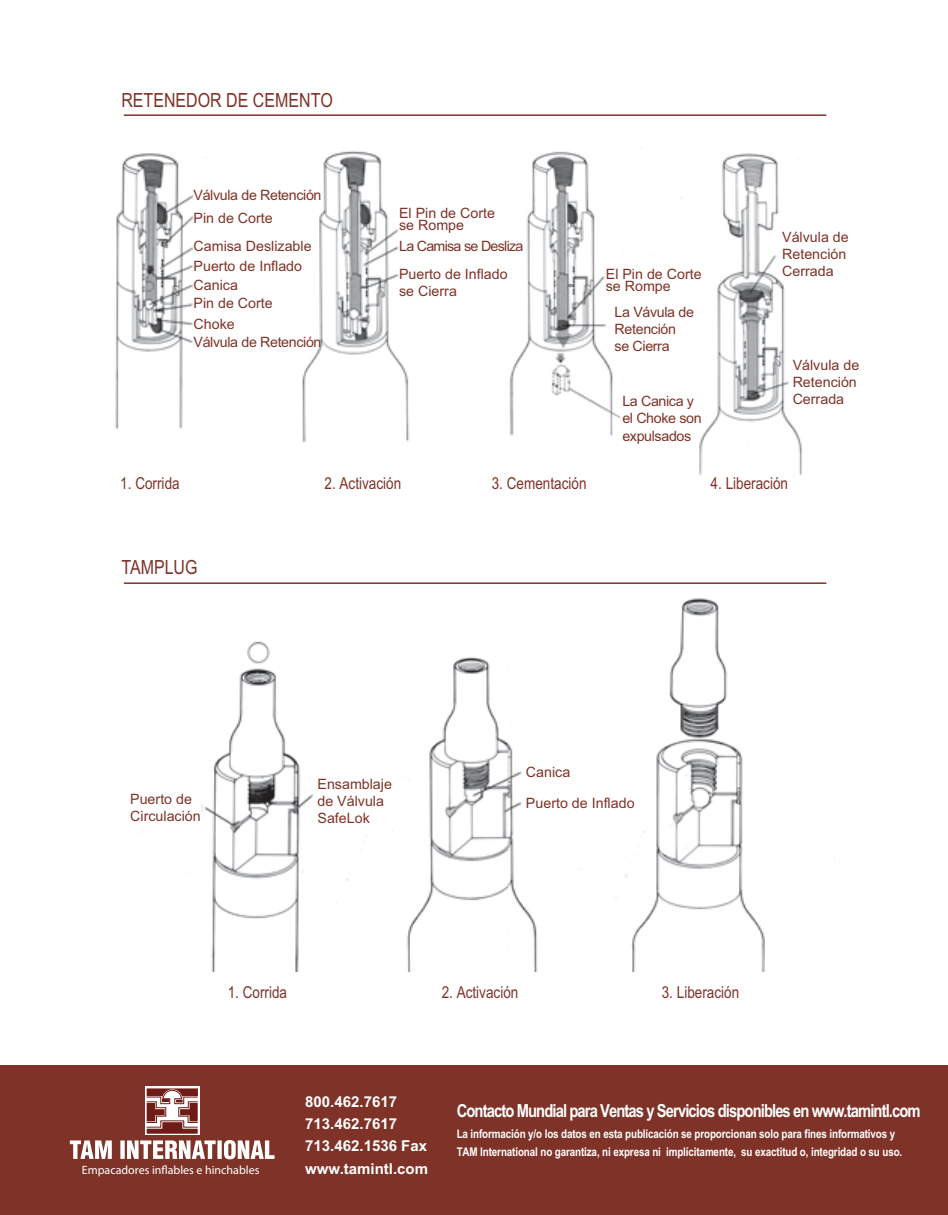
<style>
.page{position:relative;width:948px;height:1215px;background:#fff}
.page>*{position:absolute;margin:0;border:0;box-sizing:border-box;transform-origin:0 0}
.t1{font:19.5px "Arial Narrow";color:#7f3328}
.t2{font:700 18px "Arial Narrow";letter-spacing:-.05em;color:#fff}
.t3{font:16.5px "Arial Narrow";color:#7f3328}
.t4{font:700 15px/22.2px "Arial";color:#fff}
.t5{font:14.25px/17.1px "Arial";color:#7f3328}
.t6{font:14.25px/17.1px "Arial";letter-spacing:-.025em;color:#7f3328}
.t7{font:14.25px/27.9px "Arial";letter-spacing:-.05em;color:#7f3328}
.t8{font:700 12px/18px "Arial Narrow";letter-spacing:-.01em;color:#fff}
.t9{font:12px "Myriad Pro";color:#fff}
</style>
<div class="page">
<img style="left:201px;top:598px;width:634px;height:374px">
<img style="left:115px;top:151px;width:687px;height:324px">
<div style="left:0;top:1065px;width:947px;height:150px;background:#7f3328"></div>
<svg style="left:70px;top:1140px;width:204px;height:19px"></svg>
<div style="left:145px;top:1087px;width:54px;height:48px;background:#fff"></div>
<svg style="left:146px;top:1088px;width:52px;height:46px"></svg>
<hr style="left:124px;top:582px;width:702px;height:2px;background:#7f3328">
<hr style="left:124px;top:114px;width:702px;height:2px;background:#7f3328">
<p class="t1" style="left:121px;top:93px;width:213px">RETENEDOR DE CEMENTO</p>
<p class="t6" style="left:193px;top:187px;width:129px">Válvula de Retención</p>
<p class="t5" style="left:193px;top:209px;width:81px">Pin de Corte</p>
<p class="t5" style="left:193px;top:256px;width:110px;line-height:18.9px">Puerto de Inflado<br>Canica<br>Pin de Corte</p>
<p class="t6" style="left:193px;top:315px;width:129px;line-height:18px">Choke<br>Válvula de Retención</p>
<p class="t5" style="left:193px;top:237px;width:119px">Camisa Deslizable</p>
<p class="t5" style="left:399px;top:207px;width:97px;line-height:12px">El Pin de Corte se Rompe</p>
<p class="t7" style="left:399px;top:232px;width:126px">La Camisa se Desliza<br>Puerto de Inflado</p>
<p class="t5" style="left:399px;top:282px;width:59px">se Cierra</p>
<p class="t5" style="left:605px;top:268px;width:97px;line-height:12px">El Pin de Corte se Rompe</p>
<p class="t6" style="left:614px;top:304px;width:81px">La Vávula de<br>Retención se Cierra</p>
<p class="t6" style="left:622px;top:393px;width:81px">La Canica y el Choke son expulsados</p>
<p class="t5" style="left:782px;top:229px;width:68px">Válvula de<br>Retención<br>Cerrada</p>
<p class="t5" style="left:792px;top:356px;width:68px">Válvula de<br>Retención<br>Cerrada</p>
<p class="t3" style="left:120px;top:478px;width:61px">1. Corrida</p>
<p class="t3" style="left:324px;top:478px;width:78px">2. Activación</p>
<p class="t3" style="left:491px;top:478px;width:96px">3. Cementación</p>
<p class="t3" style="left:710px;top:478px;width:79px">4. Liberación</p>
<p class="t1" style="left:121px;top:560px;width:78px">TAMPLUG</p>
<p class="t5" style="left:130px;top:790px;width:72px">Puerto de<br>Circulación</p>
<p class="t5" style="left:317px;top:775px;width:76px">Ensamblaje de Válvula<br>SafeLok</p>
<p class="t5" style="left:526px;top:756px;width:110px;line-height:30.9px">Canica<br>Puerto de Inflado</p>
<p class="t3" style="left:228px;top:986px;width:61px">1. Corrida</p>
<p class="t3" style="left:441px;top:986px;width:78px">2. Activación</p>
<p class="t3" style="left:661px;top:986px;width:79px">3. Liberación</p>
<p class="t9" style="left:82px;top:1163px;width:179px">Empacadores inflables e hinchables</p>
<p class="t4" style="left:305px;top:1091px;width:124px">800.462.7617<br>713.462.7617<br>713.462.1536 Fax www.tamintl.com</p>
<p class="t2" style="left:456px;top:1104px;width:465px">Contacto Mundial para Ventas y Servicios disponibles en www.tamintl.com</p>
<p class="t8" style="left:456px;top:1125px;width:447px">La información y/o los datos en esta publicación se proporcionan solo para fines informativos y<br>TAM International no garantiza, ni expresa ni implícitamente, su exactitud o, integridad o su uso.</p>
</div>
